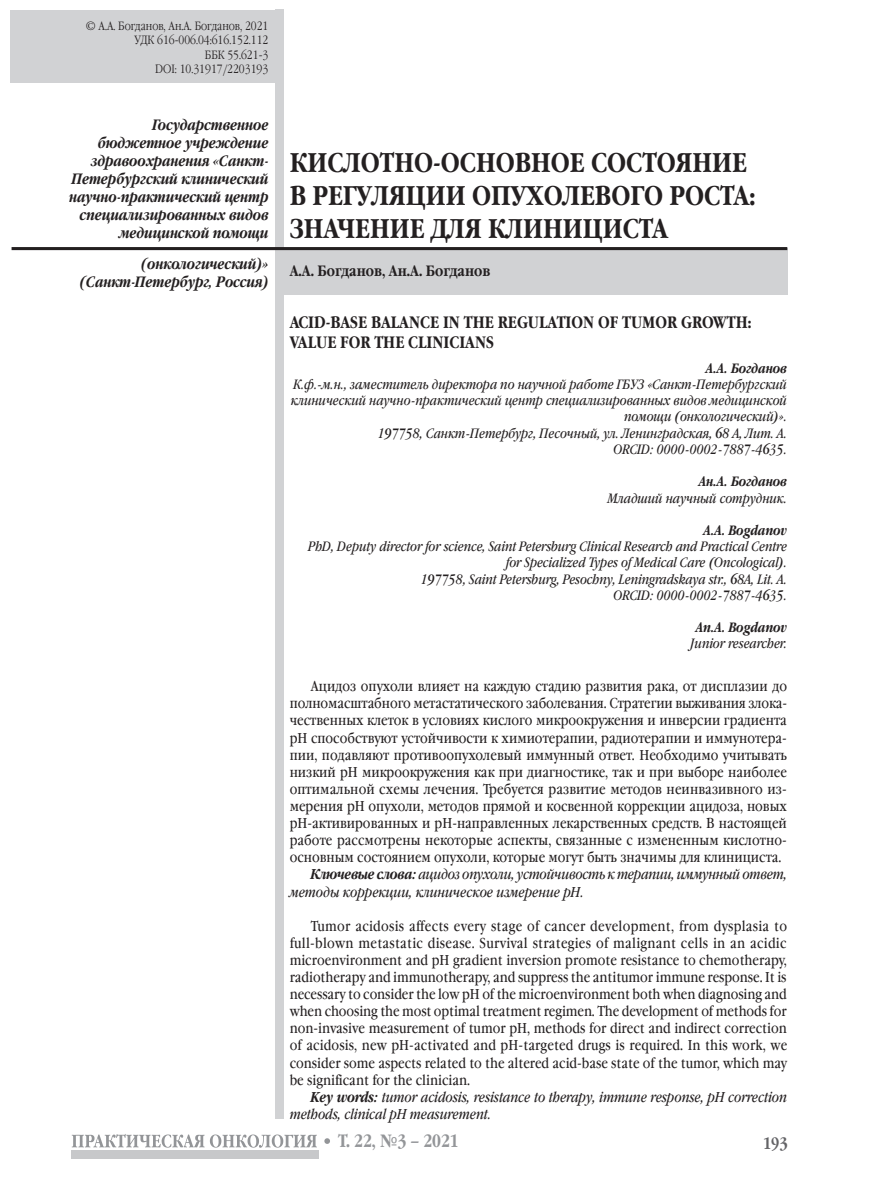
<style>
.page{position:relative;width:872px;height:1191px;background:#fff}
.page>*{position:absolute;margin:0;border:0;box-sizing:border-box;transform-origin:0 0}
.t1{font:700 27px/33px "Garamond Narrow C";color:#231f20}
.t2{font:700 17.85px "Garamond Narrow C";color:#939598}
.t3{font:700 16.5px/19.8px "Garamond Narrow C";color:#231f20}
.t4{font:700 16.5px "Garamond Narrow C";color:#636366}
.t5{font:italic 700 15px/18px "Garamond Narrow C";color:#231f20;text-align:right}
.t6{font:700 15px "Garamond Narrow C";color:#231f20}
.t7{font:14.25px/17.1px "Garamond Book Narrow C";color:#231f20;text-align:justify}
.t8{font:italic 14.25px/17.1px "Garamond Book Narrow C";color:#231f20}
.t9{font:italic 13.5px/16.2px "Garamond Book Narrow C";color:#231f20;text-align:right}
.t10{font:italic 700 13.5px "Garamond Narrow C";color:#231f20}
.t11{font:300 12px/14.4px "Garamond Narrow C";color:#231f20;text-align:right}
.s1{font-family:"Garamond Narrow C";font-weight:700}
</style>
<div class="page">
<div style="left:275px;top:10px;width:8px;height:1108px;background:#d1d2d4"></div>
<div style="left:11px;top:10px;width:269px;height:72px;background:#d1d2d4"></div>
<div style="left:283px;top:248px;width:504px;height:47px;background:#d1d2d4"></div>
<hr style="left:12px;top:247px;width:775px;height:3px;background:#231f20">
<div style="left:71px;top:1150px;width:247px;height:8px;background:#c7c8ca"></div>
<svg style="left:72px;top:1134px;width:258px;height:13px"></svg>
<p class="t11" style="left:86px;top:19px;width:184px">© А.А. Богданов, Ан.А. Богданов, 2021<br>УДК 616-006.04:616.152.112<br>ББК 55.621-3<br>DOI: 10.31917/2203193</p>
<p class="t5" style="left:69px;top:117px;width:201px">Государственное бюджетное учреждение здравоохранения «Санкт-<br>Петербургский клинический научно-практический центр специализированных видов медицинской помощи</p>
<p class="t5" style="left:79px;top:255px;width:190px">(онкологический)» (Санкт-Петербург, Россия)</p>
<h1 class="t1" style="left:290px;top:146px;width:467px">КИСЛОТНО-ОСНОВНОЕ СОСТОЯНИЕ<br>В РЕГУЛЯЦИИ ОПУХОЛЕВОГО РОСТА:<br>ЗНАЧЕНИЕ ДЛЯ КЛИНИЦИСТА</h1>
<p class="t6" style="left:290px;top:263px;width:202px">А.А. БОГДАНОВ, АН.А. БОГДАНОВ</p>
<p class="t3" style="left:290px;top:312px;width:463px">ACID-BASE BALANCE IN THE REGULATION OF TUMOR GROWTH:<br>VALUE FOR THE CLINICIANS</p>
<p class="t10" style="left:706px;top:360px;width:82px">А.А. Богданов</p>
<p class="t9" style="left:291px;top:377px;width:497px">К.ф.-м.н., заместитель директора по научной работе ГБУЗ «Санкт-Петербургский клинический научно-практический центр специализированных видов медицинской помощи (онкологический)».<br>197758, Санкт-Петербург, Песочный, ул. Ленинградская, 68 А, Лит. А.<br>ORCID: 0000-0002-7887-4635.</p>
<p class="t10" style="left:699px;top:474px;width:89px">Ан.А. Богданов</p>
<p class="t9" style="left:608px;top:490px;width:180px">Младший научный сотрудник.</p>
<p class="t10" style="left:703px;top:522px;width:85px">A.A. Bogdanov</p>
<p class="t9" style="left:308px;top:539px;width:480px">PhD, Deputy director for science, Saint Petersburg Clinical Research and Practical Centre for Specialized Types of Medical Care (Oncological).<br>197758, Saint Petersburg, Pesochny, Leningradskaya str., 68A, Lit. A.<br>ORCID: 0000-0002-7887-4635.</p>
<p class="t10" style="left:696px;top:620px;width:92px">An.A. Bogdanov</p>
<p class="t9" style="left:690px;top:636px;width:98px">Junior researcher.</p>
<p class="t7" style="left:311px;top:678px;width:477px">Ацидоз опухоли влияет на каждую стадию развития рака, от дисплазии до</p>
<p class="t7" style="left:290px;top:695px;width:499px">полномасштабного метастатического заболевания. Стратегии выживания злока-</p>
<p class="t7" style="left:290px;top:712px;width:499px">чественных клеток в условиях кислого микроокружения и инверсии градиента</p>
<p class="t7" style="left:290px;top:729px;width:499px">pH способствуют устойчивости к химиотерапии, радиотерапии и иммунотера-</p>
<p class="t7" style="left:290px;top:746px;width:499px">пии, подавляют противоопухолевый иммунный ответ. Необходимо учитывать</p>
<p class="t7" style="left:290px;top:764px;width:499px">низкий pH микроокружения как при диагностике, так и при выборе наиболее</p>
<p class="t7" style="left:290px;top:781px;width:498px">оптимальной схемы лечения. Требуется развитие методов неинвазивного из-</p>
<p class="t7" style="left:290px;top:798px;width:499px">мерения pH опухоли, методов прямой и косвенной коррекции ацидоза, новых</p>
<p class="t7" style="left:290px;top:815px;width:499px">pH-активированных и pH-направленных лекарственных средств. В настоящей</p>
<p class="t7" style="left:290px;top:832px;width:498px">работе рассмотрены некоторые аспекты, связанные с измененным кислотно-</p>
<p class="t7" style="left:290px;top:849px;width:493px">основным состоянием опухоли, которые могут быть значимы для клинициста.</p>
<p class="t8" style="left:311px;top:866px;width:477px"><span class="s1">Ключевые слова:</span> ацидоз опухоли, устойчивость к терапии, иммунный ответ,</p>
<p class="t8" style="left:290px;top:883px;width:295px">методы коррекции, клиническое измерение pH.</p>
<p class="t7" style="left:290px;top:917px;width:499px;text-indent:21px">Tumor acidosis affects every stage of cancer development, from dysplasia to full-blown metastatic disease. Survival strategies of malignant cells in an acidic microenvironment and pH gradient inversion promote resistance to chemotherapy, radiotherapy and immunotherapy, and suppress the antitumor immune response. It is necessary to consider the low pH of the microenvironment both when diagnosing and when choosing the most optimal treatment regimen. The development of methods for non-invasive measurement of tumor pH, methods for direct and indirect correction of acidosis, new pH-activated and pH-targeted drugs is required. In this work, we consider some aspects related to the altered acid-base state of the tumor, which may be significant for the clinician.</p>
<p class="t8" style="left:290px;top:1089px;width:499px;text-indent:21px"><span class="s1">Key words:</span> tumor acidosis, resistance to therapy, immune response, pH correction methods, clinical pH measurement.</p>
<p class="t2" style="left:338px;top:1131px;width:122px">Т. 22, №3 – 2021</p>
<p class="t4" style="left:763px;top:1133px;width:26px">193</p>
</div>
